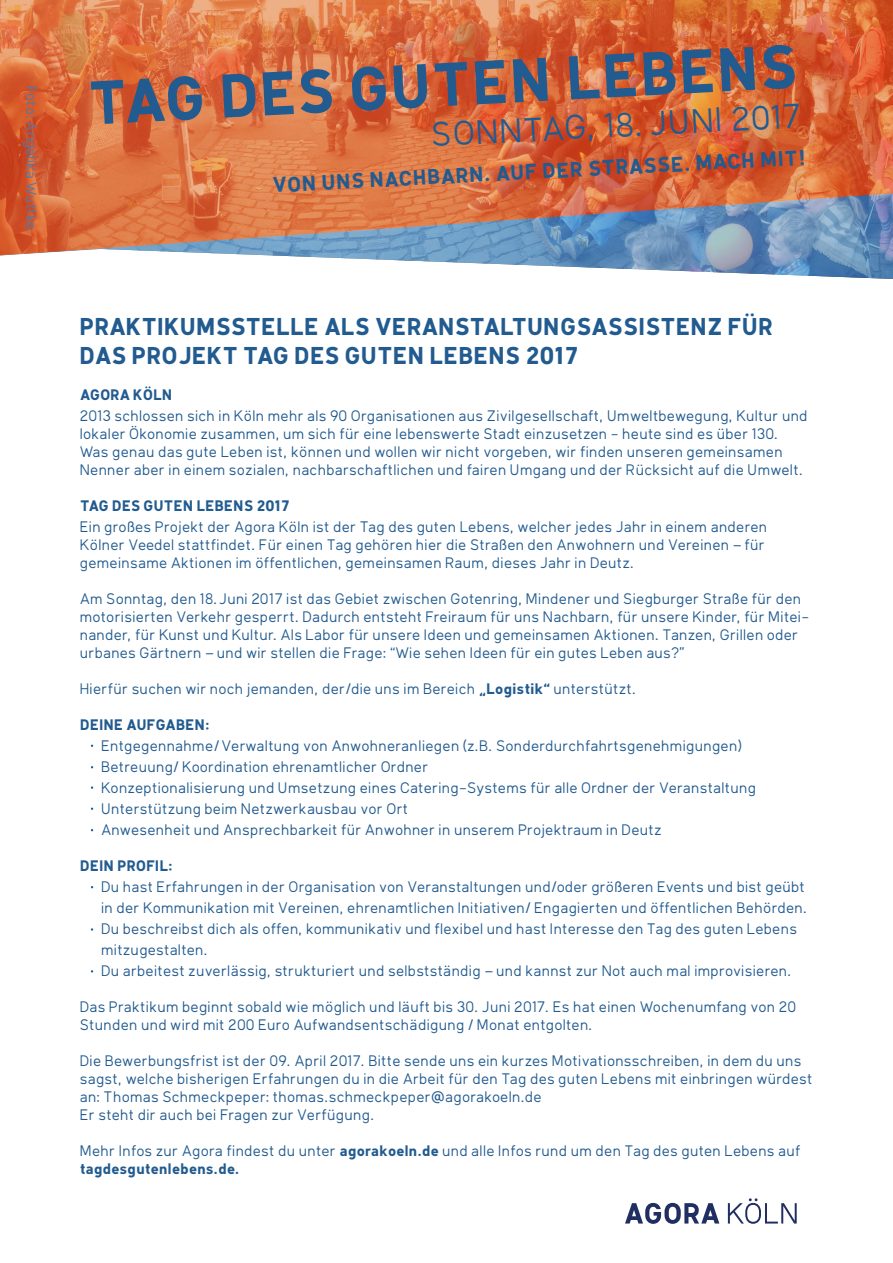
<style>
.page{position:relative;width:893px;height:1263px;background:#fff}
.page>*{position:absolute;margin:0;border:0;box-sizing:border-box;transform-origin:0 0}
.t1{font:700 60.6px "Klima";color:#225b8f}
.t2{font:33.45px "Klima";color:#225b8f}
.t3{font:700 24px/28.8px "Klima";letter-spacing:.02em;color:#225b8f}
.t4{font:700 20.85px "Klima";color:#225b8f}
.t5{font:15px/18px "Klima";letter-spacing:.02em;color:#225b8f}
.t6{font:700 15px "Klima";letter-spacing:.02em;color:#225b8f}
.t7{font:14.55px "Klima";letter-spacing:.015em;color:#5478a6}
.s1{font-weight:700}
</style>
<div class="page">
<img style="left:0;top:0;width:893px;height:279px">
<svg style="left:625px;top:1198px;width:172px;height:26px"></svg>
<p class="t7" style="left:43px;top:86px;width:147px;rotate:90deg">Foto: Angelika Wuttke</p>
<h1 class="t1" style="left:88px;top:47px;width:711px;rotate:-3deg">TAG DES GUTEN LEBENS</h1>
<h2 class="t2" style="left:432px;top:109px;width:371px;rotate:-3deg">SONNTAG, 18. JuNI 2017</h2>
<h3 class="t4" style="left:273px;top:166px;width:533px;rotate:-3deg">VON UNS NACHBARN. AUF DER STRASS E. MACH MIT!</h3>
<h3 class="t3" style="left:81px;top:309px;width:695px;text-indent:296px">VERANSTALTUNGSASSISTENZ FÜR<br>DAS PROJEKT TAG DES GUTEN LEBENS 2017</h3>
<p class="t6" style="left:81px;top:381px;width:94px">AGORA KÖLN</p>
<p class="t5" style="left:81px;top:406px;width:729px">2013 schlossen sich in Köln mehr als 90 Organisationen aus Zivilgesellschaft, Umweltbewegung, Kultur und lokaler Ökonomie zusammen, um sich für eine lebenswerte Stadt einzusetzen - heute sind es über 130.<br>Was genau das gute Leben ist, können und wollen wir nicht vorgeben, wir finden unseren gemeinsamen Nenner aber in einem sozialen, nachbarschaftlichen und fairen Umgang und der Rücksicht auf die Umwelt.</p>
<p class="t6" style="left:81px;top:492px;width:211px">TAG DES GUTEN LEBENS 2017</p>
<p class="t5" style="left:81px;top:517px;width:689px">Ein großes Projekt der Agora Köln ist der Tag des guten Lebens, welcher jedes Jahr in einem anderen<br>Kölner Veedel stattfindet. Für einen Tag gehören hier die Straßen den Anwohnern und Vereinen – für gemeinsame Aktionen im öffentlichen, gemeinsamen Raum, dieses Jahr in Deutz.</p>
<p class="t5" style="left:81px;top:589px;width:731px">Am Sonntag, den 18. Juni 2017 ist das Gebiet zwischen Gotenring, Mindener und Siegburger Straße für den motorisierten Verkehr gesperrt. Dadurch entsteht Freiraum für uns Nachbarn, für unsere Kinder, für Mitei&shy;nander, für Kunst und Kultur. Als Labor für unsere Ideen und gemeinsamen Aktionen. Tanzen, Grillen oder urbanes Gärtnern – und wir stellen die Frage: “Wie sehen Ideen für ein gutes Leben aus?”</p>
<p class="t5" style="left:81px;top:679px;width:558px">Hierfür suchen wir noch jemanden, der/die uns im Bereich <span class="s1">„LOGISTIK“</span> unterstützt.</p>
<p class="t6" style="left:81px;top:711px;width:131px">DEINE AUFGABEN:</p>
<p class="t5" style="left:102px;top:734px;width:656px;line-height:21px">Entgegennahme/ Verwaltung von Anwohneranliegen (z.B. Sonderdurchfahrtsgenehmigungen)<br>Betreuung/ Koordination ehrenamtlicher Ordner<br>Konzeptionalisierung und Umsetzung eines Catering-Systems für alle Ordner der Veranstaltung Unterstützung beim Netzwerkausbau vor Ort<br>Anwesenheit und Ansprechbarkeit für Anwohner in unserem Projektraum in Deutz</p>
<p class="t6" style="left:81px;top:852px;width:94px">DEIN PROFIL:</p>
<p class="t5" style="left:102px;top:875px;width:707px;line-height:21px">Du hast Erfahrungen in der Organisation von Veranstaltungen und/oder größeren Events und bist geübt in der Kommunikation mit Vereinen, ehrenamtlichen Initiativen/ Engagierten und öffentlichen Behörden.<br>Du beschreibst dich als offen, kommunikativ und flexibel und hast Interesse den Tag des guten Lebens mitzugestalten.<br>Du arbeitest zuverlässig, strukturiert und selbstständig – und kannst zur Not auch mal improvisieren.</p>
<p class="t5" style="left:81px;top:997px;width:718px">Das Praktikum beginnt sobald wie möglich und läuft bis 30. Juni 2017. Es hat einen Wochenumfang von 20<br>Stunden und wird mit 200 Euro Aufwandsentschädigung / Monat entgolten.</p>
<p class="t5" style="left:81px;top:1051px;width:734px">Die Bewerbungsfrist ist der 09. April 2017. Bitte sende uns ein kurzes Motivationsschreiben, in dem du uns sagst, welche bisherigen Erfahrungen du in die Arbeit für den Tag des guten Lebens mit einbringen würdest an: Thomas Schmeckpeper: thomas.schmeckpeper@agorakoeln.de<br>Er steht dir auch bei Fragen zur Verfügung.</p>
<p class="t5" style="left:81px;top:1141px;width:722px">Mehr Infos zur Agora findest du unter <span class="s1">AGORAKOELN.DE</span> und alle Infos rund um den Tag des guten Lebens auf<br><span class="s1">TAGDESGUTENLEBENS.DE.</span></p>
<h3 class="t3" style="left:81px;top:309px;width:261px">PRAKTIKUMSSTELLE ALS</h3>
</div>
